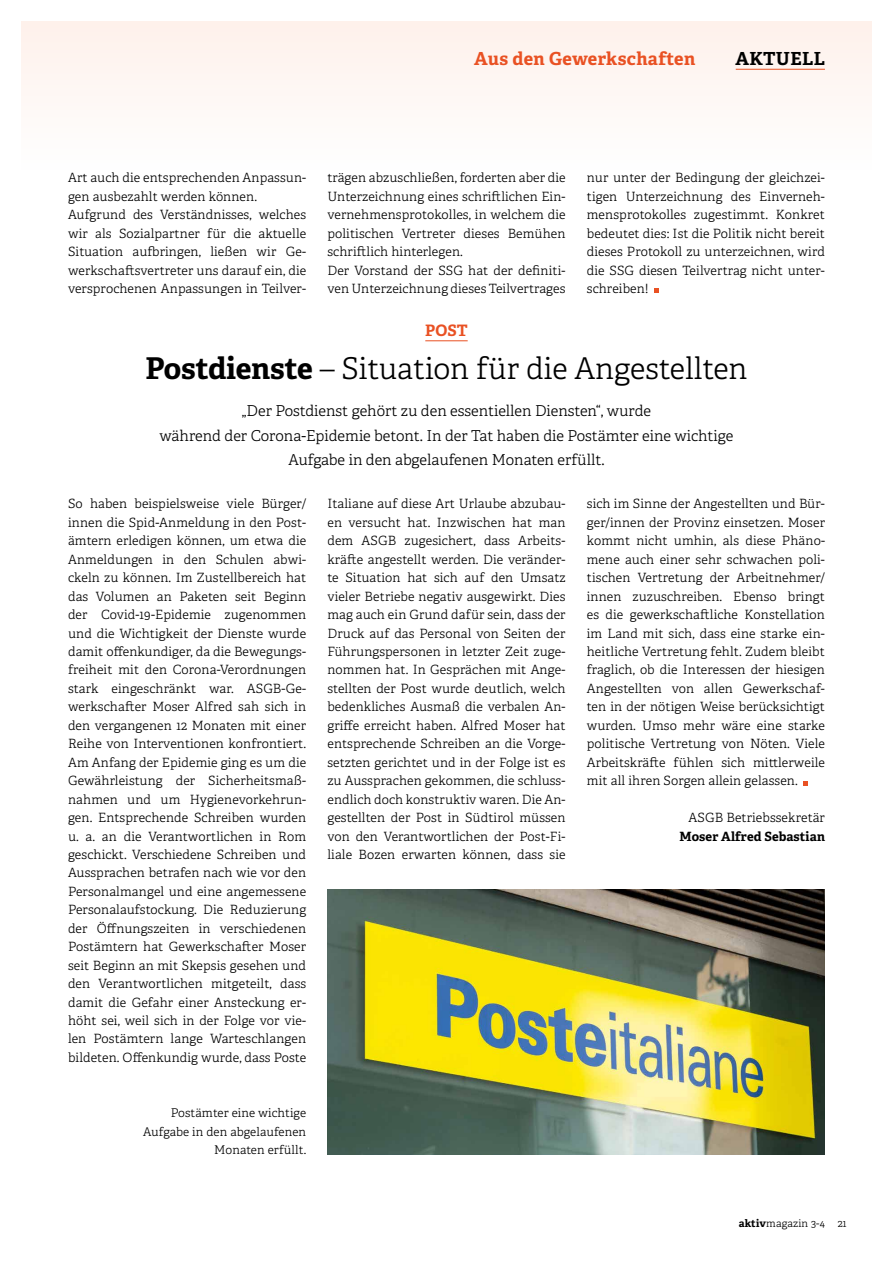
<style>
.page{position:relative;width:893px;height:1263px;background:#fff}
.page>*{position:absolute;margin:0;border:0;box-sizing:border-box;transform-origin:0 0}
.t1{font:300 30px "Adelle";color:#000}
.t2{font:700 18px "Adelle";letter-spacing:.015em;color:#e95123}
.t3{font:700 18px "Adelle";letter-spacing:.02em;color:#000}
.t4{font:700 15.75px "Adelle";color:#e95123}
.t5{font:300 15px/24.6px "Adelle";color:#000;text-align:center}
.t6{font:300 12.75px/18.5px "Adelle";letter-spacing:.01em;color:#000;text-align:justify}
.t7{font:700 12.75px "Adelle";letter-spacing:.01em;color:#000}
.t8{font:300 12px/18.5px "Adelle";letter-spacing:.01em;color:#000;text-align:right}
.t9{font:300 10.5px "Adelle";letter-spacing:.02em;color:#000}
.s1{font-weight:700}
</style>
<div class="page">
<div style="left:21px;top:21px;width:851px;height:149px;background:#fef7f4"></div>
<svg style="left:654px;top:289px;width:5px;height:4px"></svg>
<hr style="left:425px;top:340px;width:43px;height:1px;background:#e95123">
<svg style="left:804px;top:781px;width:4px;height:4px"></svg>
<img style="left:327px;top:890px;width:498px;height:264px">
<hr style="left:736px;top:69px;width:89px;height:1px;background:#e95123">
<h2 class="t2" style="left:474px;top:47px;width:222px">Aus den Gewerkschaften</h2>
<h2 class="t3" style="left:735px;top:47px;width:91px">AKTUELL</h2>
<p class="t6" style="left:68px;top:169px;width:240px;text-align:left">Art auch die entsprechenden Anpassun&shy;gen ausbezahlt werden können.<br>Aufgrund des Verständnisses, welches wir als Sozialpartner für die aktuelle Situation aufbringen, ließen wir Ge&shy;werkschaftsvertreter uns darauf ein, die versprochenen Anpassungen in Teilver-</p>
<p class="t6" style="left:327px;top:169px;width:240px;text-align:left">trägen abzuschließen, forderten aber die Unterzeichnung eines schriftlichen Ein&shy;vernehmensprotokolles, in welchem die politischen Vertreter dieses Bemühen schriftlich hinterlegen.<br>Der Vorstand der SSG hat der definiti&shy;ven Unterzeichnung dieses Teilvertrages</p>
<p class="t6" style="left:587px;top:169px;width:240px">nur unter der Bedingung der gleichzei&shy;tigen Unterzeichnung des Einverneh&shy;mensprotokolles zugestimmt. Konkret bedeutet dies: Ist die Politik nicht bereit dieses Protokoll zu unterzeichnen, wird die SSG diesen Teilvertrag nicht unter&shy;schreiben!</p>
<p class="t4" style="left:425px;top:320px;width:44px">POST</p>
<h1 class="t1" style="left:146px;top:350px;width:603px"><span class="s1">Postdienste</span> – Situation für die Angestellten</h1>
<p class="t5" style="left:159px;top:399px;width:575px">„Der Postdienst gehört zu den essentiellen Diensten“, wurde<br>während der Corona-Epidemie betont. In der Tat haben die Postämter eine wichtige<br>Aufgabe in den abgelaufenen Monaten erfüllt.</p>
<p class="t6" style="left:68px;top:495px;width:240px">So haben beispielsweise viele Bürger/ innen die Spid-Anmeldung in den Post&shy;ämtern erledigen können, um etwa die Anmeldungen in den Schulen abwi&shy;ckeln zu können. Im Zustellbereich hat das Volumen an Paketen seit Beginn der Covid-19-Epidemie zugenommen und die Wichtigkeit der Dienste wurde damit offenkundiger, da die Bewegungs&shy;freiheit mit den Corona-Verordnungen stark eingeschränkt war. ASGB-Ge&shy;werkschafter Moser Alfred sah sich in den vergangenen 12 Monaten mit einer Reihe von Interventionen konfrontiert.<br>Am Anfang der Epidemie ging es um die Gewährleistung der Sicherheitsmaß&shy;nahmen und um Hygienevorkehrun&shy;gen. Entsprechende Schreiben wurden u. a. an die Verantwortlichen in Rom geschickt. Verschiedene Schreiben und Aussprachen betrafen nach wie vor den Personalmangel und eine angemessene Personalaufstockung. Die Reduzierung der Öffnungszeiten in verschiedenen Postämtern hat Gewerkschafter Moser seit Beginn an mit Skepsis gesehen und den Verantwortlichen mitgeteilt, dass damit die Gefahr einer Ansteckung er&shy;höht sei, weil sich in der Folge vor vie&shy;len Postämtern lange Warteschlangen bildeten. Offenkundig wurde, dass Poste</p>
<p class="t6" style="left:327px;top:495px;width:240px">Italiane auf diese Art Urlaube abzubau&shy;en versucht hat. Inzwischen hat man dem ASGB zugesichert, dass Arbeits&shy;kräfte angestellt werden. Die veränder&shy;te Situation hat sich auf den Umsatz vieler Betriebe negativ ausgewirkt. Dies mag auch ein Grund dafür sein, dass der Druck auf das Personal von Seiten der Führungspersonen in letzter Zeit zuge&shy;nommen hat. In Gesprächen mit Ange&shy;stellten der Post wurde deutlich, welch bedenkliches Ausmaß die verbalen An&shy;griffe erreicht haben. Alfred Moser hat entsprechende Schreiben an die Vorge&shy;setzten gerichtet und in der Folge ist es zu Aussprachen gekommen, die schluss&shy;endlich doch konstruktiv waren. Die An&shy;gestellten der Post in Südtirol müssen von den Verantwortlichen der Post-Fi&shy;liale Bozen erwarten können, dass sie</p>
<p class="t6" style="left:587px;top:495px;width:240px">sich im Sinne der Angestellten und Bür&shy;ger/innen der Provinz einsetzen. Moser kommt nicht umhin, als diese Phäno&shy;mene auch einer sehr schwachen poli&shy;tischen Vertretung der Arbeitnehmer/ innen zuzuschreiben. Ebenso bringt es die gewerkschaftliche Konstellation im Land mit sich, dass eine starke ein&shy;heitliche Vertretung fehlt. Zudem bleibt fraglich, ob die Interessen der hiesigen Angestellten von allen Gewerkschaf&shy;ten in der nötigen Weise berücksichtigt wurden. Umso mehr wäre eine starke politische Vertretung von Nöten. Viele Arbeitskräfte fühlen sich mittlerweile mit all ihren Sorgen allein gelassen.</p>
<p class="t6" style="left:688px;top:808px;width:138px">ASGB Betriebssekretär</p>
<p class="t7" style="left:679px;top:828px;width:147px">Moser Alfred Sebastian</p>
<p class="t8" style="left:143px;top:1104px;width:164px">Postämter eine wichtige<br>Aufgabe in den abgelaufenen<br>Monaten erfüllt.</p>
<p class="t9" style="left:739px;top:1217px;width:109px"><span class="s1">aktiv</span>magazin 3-4 21</p>
</div>
